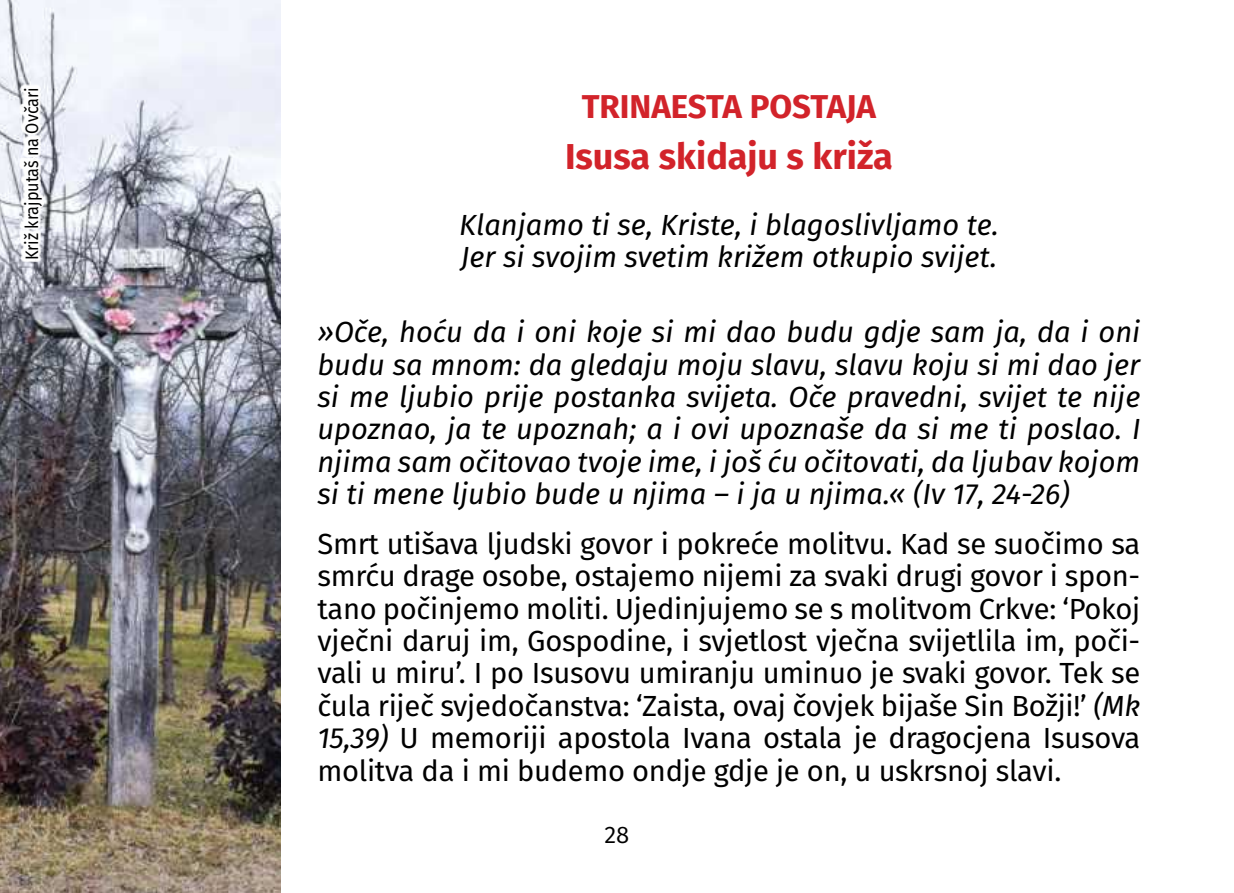
<style>
.page{position:relative;width:1234px;height:893px;background:#fff}
.page>*{position:absolute;margin:0;border:0;box-sizing:border-box;transform-origin:0 0}
.t1{font:700 36px "Fira Sans";color:#d2232a}
.t2{font:700 33px "Fira Sans";color:#d2232a}
.t3{font:29.1px/32.4px "Fira Sans";letter-spacing:-.01em;color:#000;text-align:justify}
.t4{font:italic 29.1px/32.4px "Fira Sans";color:#000}
.t5{font:24px "Fira Sans";color:#000}
.t6{font:18px "Fira Sans";color:#000;scale:.9 1}
.s1{font-style:italic}
</style>
<div class="page">
<img style="left:0;top:0;width:281px;height:893px">
<svg style="left:19px;top:84px;width:26px;height:179px"></svg>
<p class="t6" style="left:18px;top:260px;width:194px;rotate:-90deg">Križ krajputaš na Ovčari</p>
<p class="t2" style="left:581px;top:79px;width:296px">TRINAESTA POSTAJA</p>
<p class="t1" style="left:565px;top:126px;width:329px">Isusa skidaju s križa</p>
<p class="t4" style="left:459px;top:208px;width:541px">Klanjamo ti se, Kriste, i blagoslivljamo te.<br>Jer si svojim svetim križem otkupio svijet.</p>
<p class="t4" style="left:317px;top:315px;width:824px;text-align:justify">»Oče, hoću da i oni koje si mi dao budu gdje sam ja, da i oni budu sa mnom: da gledaju moju slavu, slavu koju si mi dao jer si me ljubio prije postanka svijeta. Oče pravedni, svijet te nije upoznao, ja te upoznah; a i ovi upoznaše da si me ti poslao. I njima sam očitovao tvoje ime, i još ću očitovati, da ljubav kojom si ti mene ljubio bude u njima – i ja u njima.« (Iv 17, 24-26)</p>
<p class="t3" style="left:317px;top:526px;width:824px">Smrt utišava ljudski govor i pokreće molitvu. Kad se suočimo sa smrću drage osobe, ostajemo nijemi za svaki drugi govor i spon&shy;tano počinjemo moliti. Ujedinjujemo se s molitvom Crkve: ‘Pokoj vječni daruj im, Gospodine, i svjetlost vječna svijetlila im, poči&shy;vali u miru’. I po Isusovu umiranju uminuo je svaki govor. Tek se čula riječ svjedočanstva: ‘Zaista, ovaj čovjek bijaše Sin Božji!’ <span class="s1">(Mk 15,39)</span> U memoriji apostola Ivana ostala je dragocjena Isusova molitva da i mi budemo ondje gdje je on, u uskrsnoj slavi.</p>
<p class="t5" style="left:604px;top:817px;width:26px">28</p>
</div>
